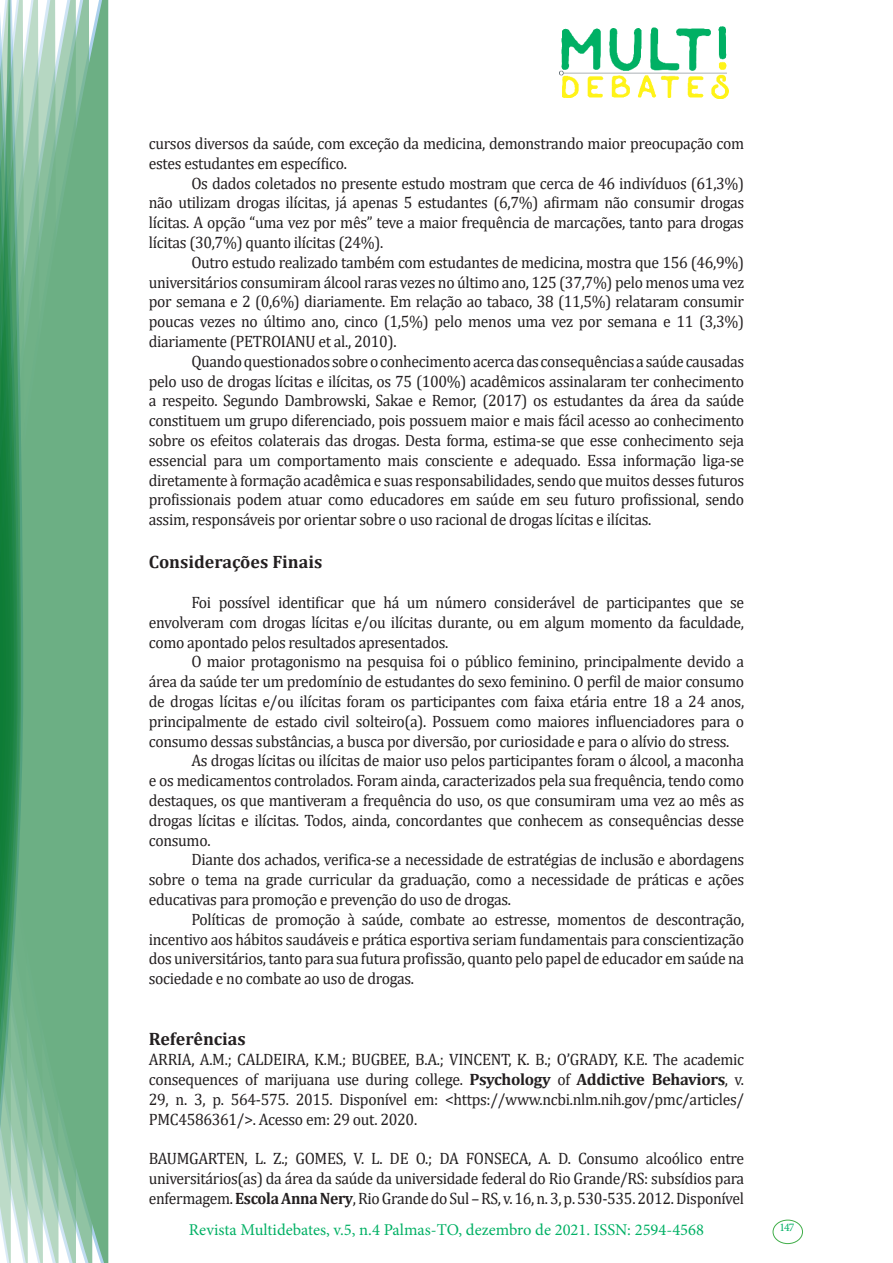
<style>
.page{position:relative;width:893px;height:1263px;background:#fff}
.page>*{position:absolute;margin:0;border:0;box-sizing:border-box;transform-origin:0 0}
.Subtítulo{font:700 18px "Cambria";color:#231f20}
.Texto_base{font:16.5px/19.8px "Cambria";letter-spacing:-.02em;color:#231f20;text-align:justify;scale:.95 1}
.t1{font:16.5px "Minion Pro";color:#00b064}
.t2{font:11.7px "Minion Pro";color:#00b064}
.s1{font-weight:700}
</style>
<div class="page">
<img style="left:559px;top:26px;width:169px;height:72px">
<div style="left:95px;top:0;width:14px;height:1263px;background:#6caf84"></div>
<svg style="left:79px;top:0;width:16px;height:1263px;background:#71b289"></svg>
<svg style="left:62px;top:0;width:17px;height:1263px;background:#75b48c"></svg>
<svg style="left:45px;top:0;width:17px;height:1263px;background:#7cb792"></svg>
<svg style="left:30px;top:0;width:15px;height:1263px;background:#80ba96"></svg>
<svg style="left:0;top:0;width:30px;height:1263px;background:#61a97f"></svg>
<div style="left:772px;top:1219px;width:31px;height:25px;border:1px solid #40ae49;border-radius:50%"></div>
<p class="Texto_base" style="left:149px;top:133px;width:628px">cursos diversos da saúde, com exceção da medicina, demonstrando maior preocupação com estes estudantes em específico.</p>
<p class="Texto_base" style="left:149px;top:173px;width:628px;text-indent:43px">Os dados coletados no presente estudo mostram que cerca de 46 indivíduos (61,3%) não utilizam drogas ilícitas, já apenas 5 estudantes (6,7%) afirmam não consumir drogas lícitas. A opção “uma vez por mês” teve a maior frequência de marcações, tanto para drogas lícitas (30,7%) quanto ilícitas (24%).</p>
<p class="Texto_base" style="left:149px;top:252px;width:628px;text-indent:43px">Outro estudo realizado também com estudantes de medicina, mostra que 156 (46,9%) universitários consumiram álcool raras vezes no último ano, 125 (37,7%) pelo menos uma vez por semana e 2 (0,6%) diariamente. Em relação ao tabaco, 38 (11,5%) relataram consumir poucas vezes no último ano, cinco (1,5%) pelo menos uma vez por semana e 11 (3,3%) diariamente (PETROIANU et al., 2010).</p>
<p class="Texto_base" style="left:149px;top:351px;width:628px;text-indent:43px">Quando questionados sobre o conhecimento acerca das consequências a saúde causadas pelo uso de drogas lícitas e ilícitas, os 75 (100%) acadêmicos assinalaram ter conhecimento a respeito. Segundo Dambrowski, Sakae e Remor, (2017) os estudantes da área da saúde constituem um grupo diferenciado, pois possuem maior e mais fácil acesso ao conhecimento sobre os efeitos colaterais das drogas. Desta forma, estima-se que esse conhecimento seja essencial para um comportamento mais consciente e adequado. Essa informação liga-se diretamente à formação acadêmica e suas responsabilidades, sendo que muitos desses futuros profissionais podem atuar como educadores em saúde em seu futuro profissional, sendo assim, responsáveis por orientar sobre o uso racional de drogas lícitas e ilícitas.</p>
<p class="Subtítulo" style="left:149px;top:549px;width:175px">Considerações Finais</p>
<p class="Texto_base" style="left:149px;top:592px;width:628px;text-indent:43px">Foi possível identificar que há um número considerável de participantes que se envolveram com drogas lícitas e/ou ilícitas durante, ou em algum momento da faculdade, como apontado pelos resultados apresentados.</p>
<p class="Texto_base" style="left:149px;top:652px;width:628px;text-indent:43px">O maior protagonismo na pesquisa foi o público feminino, principalmente devido a área da saúde ter um predomínio de estudantes do sexo feminino. O perfil de maior consumo de drogas lícitas e/ou ilícitas foram os participantes com faixa etária entre 18 a 24 anos, principalmente de estado civil solteiro(a). Possuem como maiores influenciadores para o consumo dessas substâncias, a busca por diversão, por curiosidade e para o alívio do stress.</p>
<p class="Texto_base" style="left:149px;top:751px;width:628px;text-indent:43px">As drogas lícitas ou ilícitas de maior uso pelos participantes foram o álcool, a maconha e os medicamentos controlados. Foram ainda, caracterizados pela sua frequência, tendo como destaques, os que mantiveram a frequência do uso, os que consumiram uma vez ao mês as drogas lícitas e ilícitas. Todos, ainda, concordantes que conhecem as consequências desse consumo.</p>
<p class="Texto_base" style="left:149px;top:850px;width:628px;text-indent:43px">Diante dos achados, verifica-se a necessidade de estratégias de inclusão e abordagens sobre o tema na grade curricular da graduação, como a necessidade de práticas e ações educativas para promoção e prevenção do uso de drogas.</p>
<p class="Texto_base" style="left:149px;top:909px;width:628px;text-indent:43px">Políticas de promoção à saúde, combate ao estresse, momentos de descontração, incentivo aos hábitos saudáveis e prática esportiva seriam fundamentais para conscientização dos universitários, tanto para sua futura profissão, quanto pelo papel de educador em saúde na sociedade e no combate ao uso de drogas.</p>
<p class="Subtítulo" style="left:149px;top:1026px;width:99px">Referências</p>
<p class="Texto_base" style="left:149px;top:1050px;width:628px">ARRIA, A.M.; CALDEIRA, K.M.; BUGBEE, B.A.; VINCENT, K. B.; O’GRADY, K.E. The academic consequences of marijuana use during college. <span class="s1">Psychology</span> of <span class="s1">Addictive Behaviors</span>, v.<br>29, n. 3, p. 564-575. 2015. Disponível em: &lt;https://www.ncbi.nlm.nih.gov/pmc/articles/ PMC4586361/&gt;. Acesso em: 29 out. 2020.</p>
<p class="Texto_base" style="left:149px;top:1149px;width:628px">BAUMGARTEN, L. Z.; GOMES, V. L. DE O.; DA FONSECA, A. D. Consumo alcoólico entre universitários(as) da área da saúde da universidade federal do Rio Grande/RS: subsídios para enfermagem. <span class="s1">Escola Anna Nery</span>, Rio Grande do Sul – RS, v. 16, n. 3, p. 530-535. 2012. Disponível</p>
<p class="t1" style="left:189px;top:1218px;width:517px">Revista Multidebates, v.5, n.4 Palmas-TO, dezembro de 2021. ISSN: 2594-4568</p>
<p class="t2" style="left:779px;top:1219px;width:16px">147</p>
</div>
